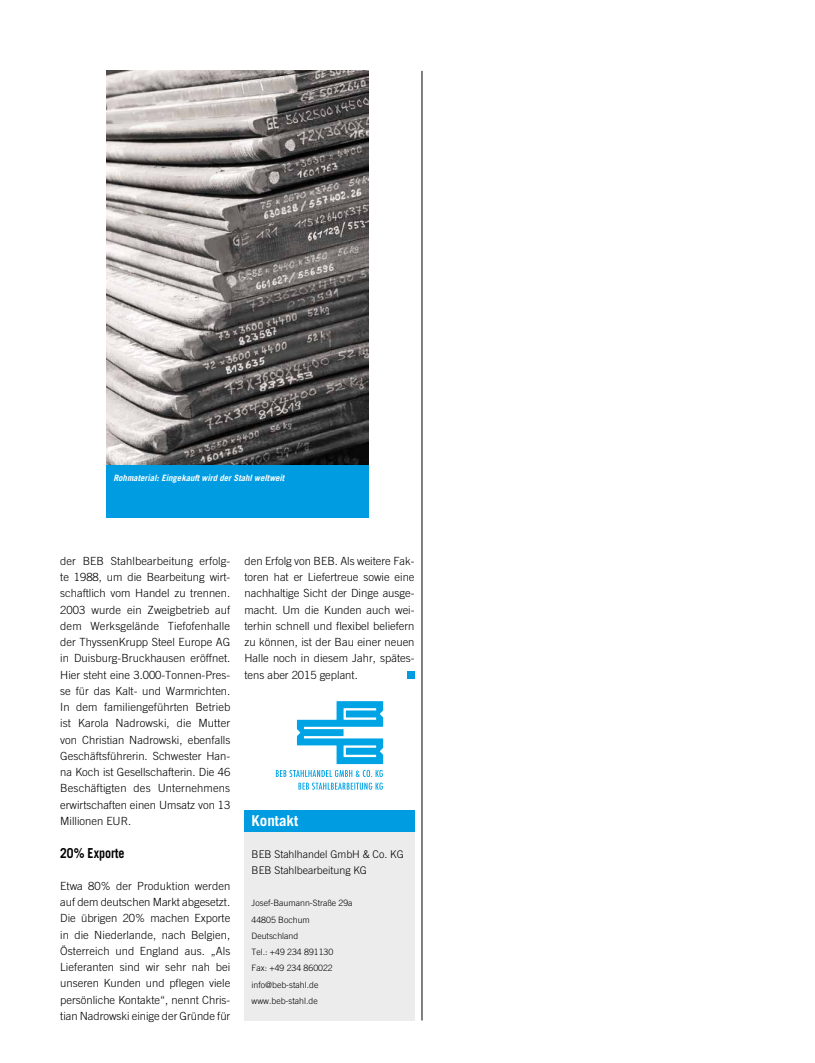
<style>
.page{position:relative;width:815px;height:1063px;background:#fff}
.page>*{position:absolute;margin:0;border:0;box-sizing:border-box;transform-origin:0 0}
.t1{font:700 15px "Trade Gothic LT Pro";color:#fff}
.t2{font:700 13.75px "Trade Gothic LT Pro";color:#000;scale:.88 1}
.t3{font:300 11.25px/16.2px "Trade Gothic LT Pro";color:#000;text-align:justify}
.t4{font:300 10.62px/16.2px "Trade Gothic LT Pro";color:#000}
.t5{font:300 8.75px/16.2px "Trade Gothic LT Pro";color:#000}
.t6{font:italic 700 8.75px "Trade Gothic LT Pro";color:#fff}
</style>
<div class="page">
<div style="left:106px;top:464px;width:263px;height:53px;background:#009ce1"></div>
<img style="left:106px;top:71px;width:263px;height:393px">
<div style="left:407px;top:672px;width:8px;height:7px;background:#009ce1"></div>
<svg style="left:276px;top:770px;width:107px;height:7px"></svg>
<svg style="left:298px;top:783px;width:85px;height:7px"></svg>
<svg style="left:297px;top:701px;width:86px;height:63px"></svg>
<div style="left:244px;top:810px;width:171px;height:210px;background:#ececed"></div>
<div style="left:244px;top:810px;width:171px;height:21px;background:#009ce1"></div>
<hr style="left:422px;top:71px;width:1px;height:949px;background:#000">
<p class="t6" style="left:113px;top:473px;width:173px">Rohmaterial: Eingekauft wird der Stahl weltweit</p>
<p class="t3" style="left:60px;top:553px;width:172px">der BEB Stahlbearbeitung erfolg&shy;te 1988, um die Bearbeitung wirt&shy;schaftlich vom Handel zu trennen.<br>2003 wurde ein Zweigbetrieb auf dem Werksgelände Tiefofenhalle der ThyssenKrupp Steel Europe AG in Duisburg-Bruckhausen eröffnet.<br>Hier steht eine 3.000-Tonnen-Pres&shy;se für das Kalt- und Warmrichten.<br>In dem familiengeführten Betrieb ist Karola Nadrowski, die Mutter von Christian Nadrowski, ebenfalls Geschäftsführerin. Schwester Han&shy;na Koch ist Gesellschafterin. Die 46<br>Beschäftigten des Unternehmens erwirtschaften einen Umsatz von 13<br>Millionen EUR.</p>
<p class="t2" style="left:60px;top:844px;width:75px">20% Exporte</p>
<p class="t3" style="left:60px;top:878px;width:172px">Etwa 80% der Produktion werden auf dem deutschen Markt abgesetzt.<br>Die übrigen 20% machen Exporte in die Niederlande, nach Belgien, Österreich und England aus. „Als Lieferanten sind wir sehr nah bei unseren Kunden und pflegen viele persönliche Kontakte“, nennt Chris&shy;tian Nadrowski einige der Gründe für</p>
<p class="t3" style="left:244px;top:553px;width:172px">den Erfolg von BEB. Als weitere Fak&shy;toren hat er Liefertreue sowie eine nachhaltige Sicht der Dinge ausge&shy;macht. Um die Kunden auch wei&shy;terhin schnell und flexibel beliefern zu können, ist der Bau einer neuen Halle noch in diesem Jahr, spätes&shy;tens aber 2015 geplant.</p>
<h1 class="t1" style="left:252px;top:811px;width:48px">Kontakt</h1>
<p class="t4" style="left:252px;top:845px;width:154px">BEB Stahlhandel GmbH &amp; Co. KG<br>BEB Stahlbearbeitung KG</p>
<p class="t5" style="left:252px;top:895px;width:103px">Josef-Baumann-Straße 29a<br>44805 Bochum<br>Deutschland<br>Tel.: +49 234 891130<br>Fax: +49 234 860022 info@beb-stahl.de www.beb-stahl.de</p>
</div>
